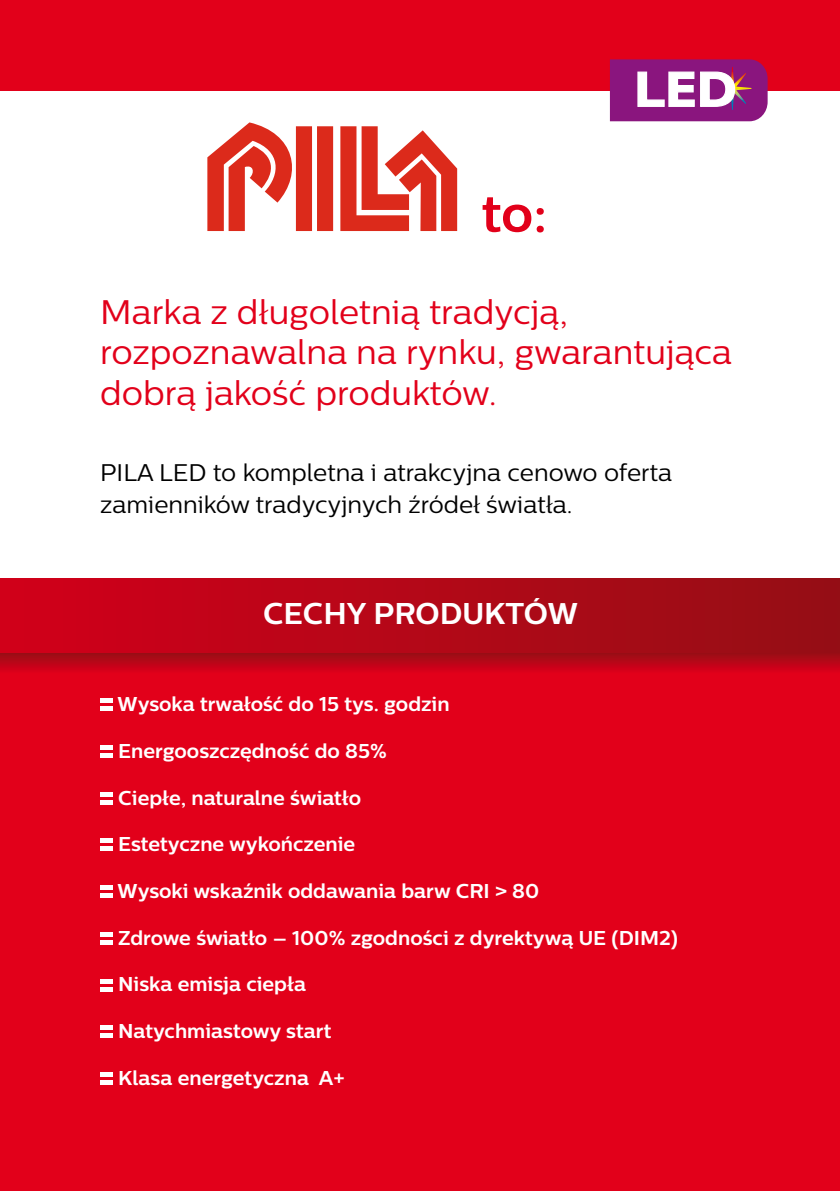
<style>
.page{position:relative;width:840px;height:1191px;background:#fff}
.page>*{position:absolute;margin:0;border:0;box-sizing:border-box;transform-origin:0 0}
.t1{font:700 51.4px "Centrale Sans";color:#e2001a}
.t2{font:34px/40.8px "Centrale Sans";color:#e2001a}
.t3{font:700 30px "Centrale Sans";color:#fff}
.t4{font:24px/32px "Centrale Sans";color:#000}
.t5{font:700 20px "Centrale Sans";color:#fff}
</style>
<div class="page">
<svg style="left:207px;top:122px;width:250px;height:109px"></svg>
<div style="left:0;top:629px;width:839px;height:562px;background:#e2001a"></div>
<svg style="left:0;top:652px;width:839px;height:19px"></svg>
<div style="left:0;top:578px;width:839px;height:74px;background:linear-gradient(to right,#d2001a,#950f15)"></div>
<div style="left:100px;top:698px;width:13px;height:13px;background:#fff"></div>
<svg style="left:100px;top:703px;width:13px;height:3px"></svg>
<div style="left:100px;top:745px;width:13px;height:13px;background:#fff"></div>
<svg style="left:100px;top:750px;width:13px;height:2px"></svg>
<div style="left:100px;top:792px;width:13px;height:12px;background:#fff"></div>
<svg style="left:100px;top:797px;width:13px;height:2px"></svg>
<div style="left:100px;top:838px;width:13px;height:13px;background:#fff"></div>
<svg style="left:100px;top:844px;width:13px;height:2px"></svg>
<div style="left:100px;top:885px;width:13px;height:13px;background:#fff"></div>
<svg style="left:100px;top:890px;width:13px;height:2px"></svg>
<div style="left:100px;top:932px;width:13px;height:12px;background:#fff"></div>
<svg style="left:100px;top:937px;width:13px;height:2px"></svg>
<div style="left:100px;top:978px;width:13px;height:13px;background:#fff"></div>
<svg style="left:100px;top:984px;width:13px;height:2px"></svg>
<div style="left:100px;top:1025px;width:13px;height:13px;background:#fff"></div>
<svg style="left:100px;top:1030px;width:13px;height:2px"></svg>
<div style="left:100px;top:1072px;width:13px;height:12px;background:#fff"></div>
<svg style="left:100px;top:1077px;width:13px;height:2px"></svg>
<div style="left:0;top:0;width:839px;height:91px;background:#e2001a"></div>
<svg style="left:609px;top:59px;width:158px;height:62px"></svg>
<h1 class="t1" style="left:481px;top:194px;width:67px">to:</h1>
<h2 class="t2" style="left:100px;top:293px;width:633px">Marka z długoletnią tradycją, rozpoznawalna na rynku, gwarantująca dobrą jakość produktów.</h2>
<p class="t4" style="left:100px;top:459px;width:573px">PILA LED to kompletna i atrakcyjna cenowo oferta zamienników tradycyjnych źródeł światła.</p>
<h3 class="t3" style="left:263px;top:601px;width:316px">CECHY PRODUKTÓW</h3>
<p class="t5" style="left:117px;top:696px;width:333px">Wysoka trwałość do 15 tys. godzin</p>
<p class="t5" style="left:118px;top:743px;width:270px">Energooszczędność do 85%</p>
<p class="t5" style="left:118px;top:790px;width:244px">Ciepłe, naturalne światło</p>
<p class="t5" style="left:118px;top:836px;width:238px">Estetyczne wykończenie</p>
<p class="t5" style="left:117px;top:883px;width:423px">Wysoki wskaźnik oddawania barw CRI &gt; 80</p>
<p class="t5" style="left:118px;top:930px;width:561px">Zdrowe światło – 100% zgodności z dyrektywą UE (DIM2)</p>
<p class="t5" style="left:118px;top:976px;width:189px">Niska emisja ciepła</p>
<p class="t5" style="left:118px;top:1023px;width:215px">Natychmiastowy start</p>
<p class="t5" style="left:118px;top:1070px;width:228px">Klasa energetyczna A+</p>
</div>
